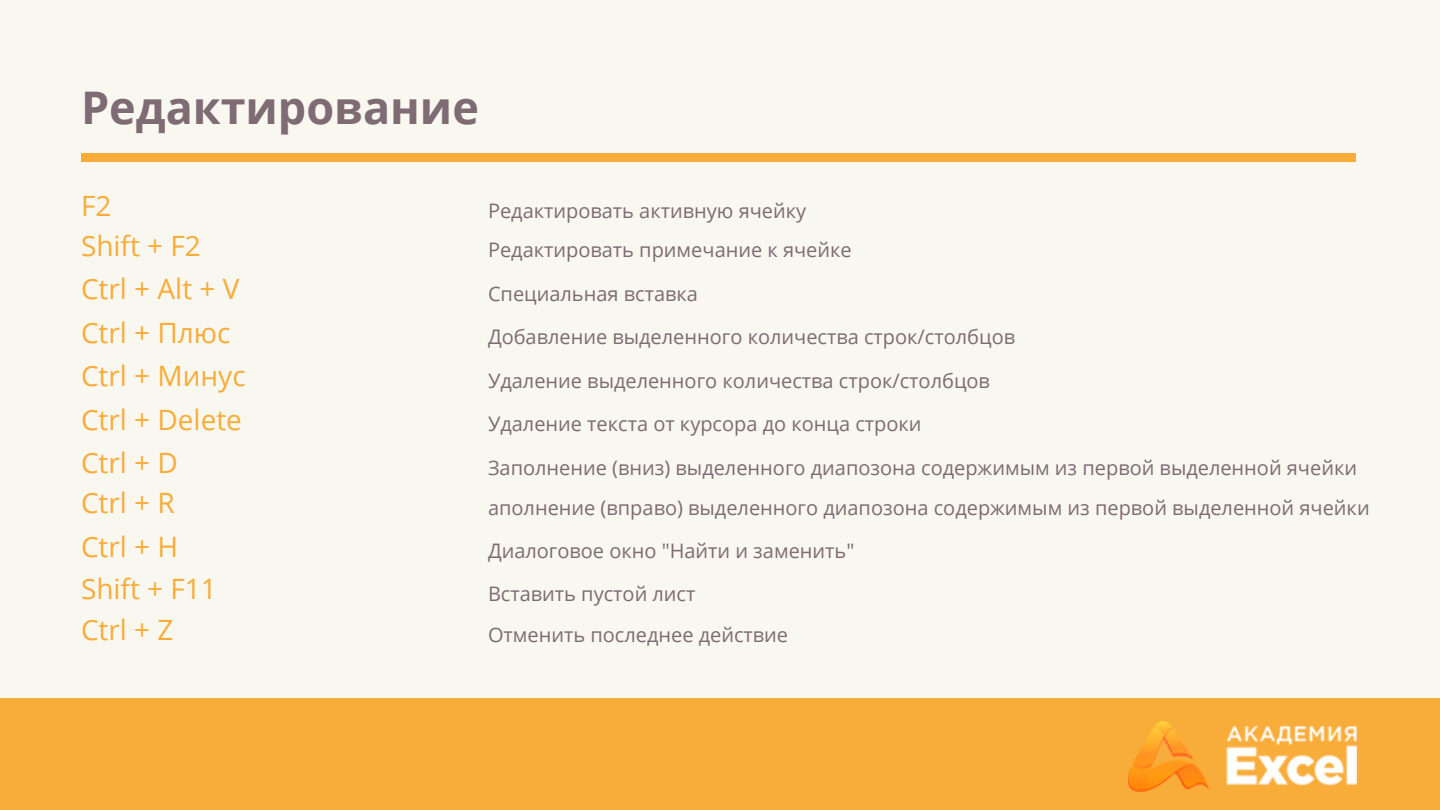
<style>
.page{position:relative;width:1440px;height:810px;background:#f8f7f0}
.page>*{position:absolute;margin:0;border:0;box-sizing:border-box;transform-origin:0 0}
.t1{font:700 45px "Open Sans";color:#7e6b73}
.t2{font:28px "Open Sans";color:#f8ac39}
.t3{font:20px "Open Sans";color:#7e6b73}
</style>
<div class="page">
<div style="left:0;top:698px;width:1440px;height:112px;background:#f8ac39"></div>
<div style="left:81px;top:153px;width:1275px;height:9px;background:#f8ac39"></div>
<img style="left:1129px;top:722px;width:227px;height:69px">
<h1 class="t1" style="left:81px;top:76px;width:399px">Редактирование</h1>
<h2 class="t2" style="left:81px;top:187px;width:32px">F2</h2>
<p class="t3" style="left:488px;top:197px;width:320px">Редактировать активную ячейку</p>
<h2 class="t2" style="left:81px;top:226px;width:121px">Shift + F2</h2>
<p class="t3" style="left:488px;top:236px;width:365px">Редактировать примечание к ячейке</p>
<h2 class="t2" style="left:81px;top:269px;width:160px">Ctrl + Alt + V</h2>
<p class="t3" style="left:488px;top:280px;width:211px">Специальная вставка</p>
<h2 class="t2" style="left:81px;top:313px;width:151px">Ctrl + Плюс</h2>
<p class="t3" style="left:488px;top:323px;width:529px">Добавление выделенного количества строк/столбцов</p>
<h2 class="t2" style="left:81px;top:356px;width:166px">Ctrl + Минус</h2>
<p class="t3" style="left:488px;top:367px;width:503px">Удаление выделенного количества строк/столбцов</p>
<h2 class="t2" style="left:81px;top:400px;width:163px">Ctrl + Delete</h2>
<p class="t3" style="left:488px;top:410px;width:435px">Удаление текста от курсора до конца строки</p>
<h2 class="t2" style="left:81px;top:443px;width:98px">Ctrl + D</h2>
<p class="t3" style="left:488px;top:454px;width:871px">Заполнение (вниз) выделенного диапозона содержимым из первой выделенной ячейки</p>
<h2 class="t2" style="left:81px;top:483px;width:95px">Ctrl + R</h2>
<p class="t3" style="left:488px;top:493px;width:883px">аполнение (вправо) выделенного диапозона содержимым из первой выделенной ячейки</p>
<h2 class="t2" style="left:81px;top:527px;width:99px">Ctrl + H</h2>
<p class="t3" style="left:488px;top:537px;width:368px">Диалоговое окно "Найти и заменить"</p>
<h2 class="t2" style="left:81px;top:569px;width:137px">Shift + F11</h2>
<p class="t3" style="left:488px;top:580px;width:209px">Вставить пустой лист</p>
<h2 class="t2" style="left:81px;top:610px;width:94px">Ctrl + Z</h2>
<p class="t3" style="left:488px;top:621px;width:302px">Отменить последнее действие</p>
</div>
